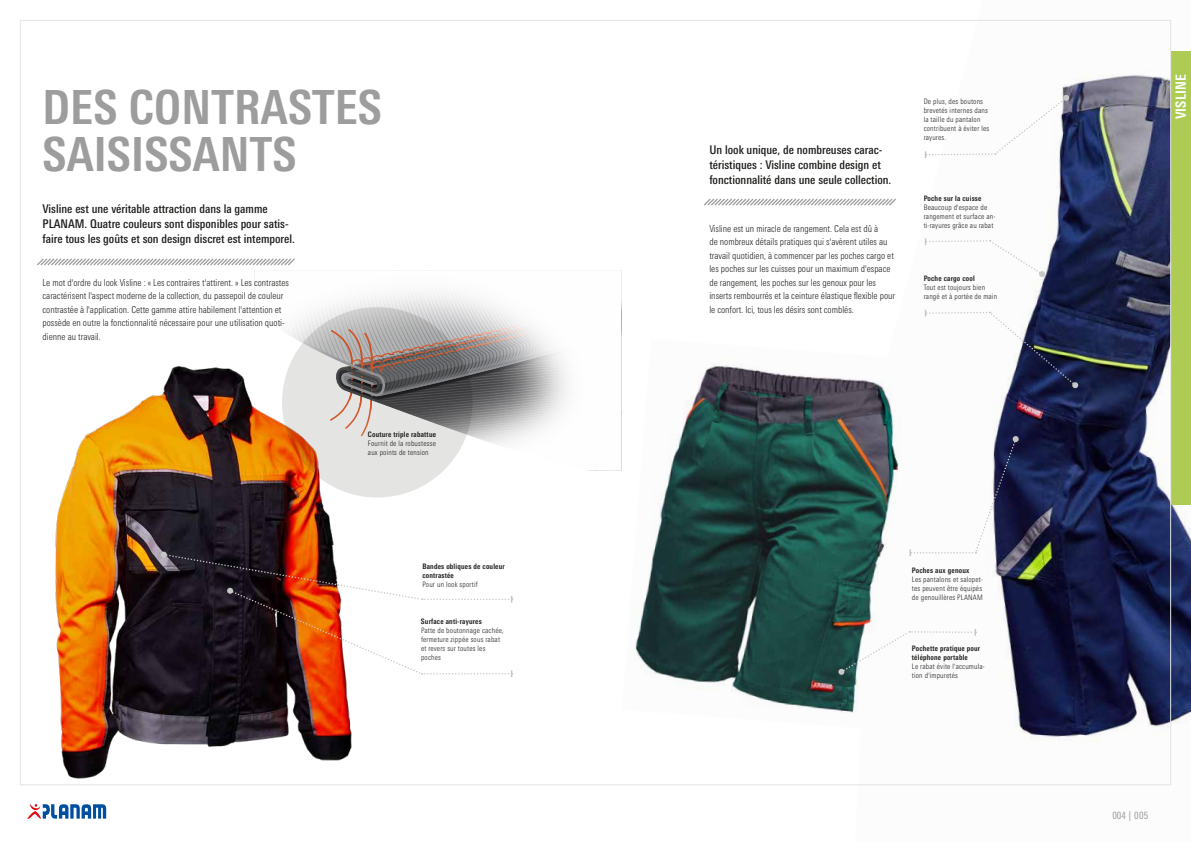
<style>
.page{position:relative;width:1191px;height:842px;background:#fff}
.page>*{position:absolute;margin:0;border:0;box-sizing:border-box;transform-origin:0 0}
.t1{font:700 condensed 47px/47.2px "Univers Next Pro";letter-spacing:.005em;color:#9d9d9d}
.t2{font:700 condensed 16px "Univers Next Pro";letter-spacing:.005em;color:#fff}
.t3{font:700 condensed 14px "Univers Next Pro";letter-spacing:.005em;color:#fff}
.t4{font:500 condensed 12px/15px "Univers Next Pro";color:#1d1d1b}
.t5{font:condensed 10px "Univers Next Pro";letter-spacing:.025em;color:#9d9d9d}
.t6{font:300 condensed 9.5px/13.5px "Univers Next Pro";color:#1d1d1b}
.t7{font:300 condensed 7.5px/9px "Univers Next Pro";letter-spacing:.025em;color:#1d1d1b}
.t8{font:700 condensed 7.5px/9px "Univers Next Pro";letter-spacing:.025em;color:#1d1d1b}
</style>
<div class="page">
<img style="left:858px;top:75px;width:333px;height:711px">
<img style="left:635px;top:339px;width:271px;height:391px">
<svg style="left:909px;top:436px;width:109px;height:120px"></svg>
<svg style="left:924px;top:238px;width:121px;height:39px"></svg>
<svg style="left:924px;top:310px;width:154px;height:78px"></svg>
<svg style="left:838px;top:629px;width:138px;height:46px"></svg>
<img style="left:55px;top:471px;width:325px;height:308px">
<svg style="left:161px;top:552px;width:351px;height:125px"></svg>
<svg style="left:704px;top:197px;width:193px;height:10px"></svg>
<svg style="left:924px;top:95px;width:145px;height:63px"></svg>
<div style="left:282px;top:307px;width:190px;height:190px;background:#e4e4e3;border-radius:50%"></div>
<svg style="left:37px;top:258px;width:584px;height:213px"></svg>
<div style="left:1171px;top:51px;width:20px;height:454px;background:#aecc53"></div>
<svg style="left:27px;top:804px;width:79px;height:15px"></svg>
<h1 class="t1" style="left:43px;top:83px;width:341px">DES CONTRASTES<br>SAISISSANTS</h1>
<p class="t7" style="left:923px;top:97px;width:67px">De plus, des boutons brevetés internes dans la taille du pantalon contribuent à éviter les rayures.</p>
<p class="t4" style="left:709px;top:142px;width:184px">Un look unique, de nombreuses carac&shy;téristiques : Visline combine design et fonctionnalité dans une seule collection.</p>
<p class="t4" style="left:43px;top:202px;width:254px">Visline est une véritable attraction dans la gamme<br>PLANAM. Quatre couleurs sont disponibles pour satis&shy;faire tous les goûts et son design discret est intemporel.</p>
<p class="t6" style="left:43px;top:275px;width:248px">Le mot d'ordre du look Visline : « Les contraires t'attirent. » Les contrastes caractérisent l'aspect moderne de la collection, du passepoil de couleur contrastée à l'application. Cette gamme attire habilement l'attention et possède en outre la fonctionnalité nécessaire pour une utilisation quoti&shy;dienne au travail.</p>
<p class="t8" style="left:368px;top:430px;width:70px">Couture triple rabattue</p>
<p class="t7" style="left:368px;top:439px;width:69px">Fournit de la robustesse aux points de tension</p>
<p class="t8" style="left:422px;top:562px;width:84px">Bandes obliques de couleur contrastée</p>
<p class="t7" style="left:422px;top:580px;width:57px">Pour un look sportif</p>
<p class="t8" style="left:421px;top:616px;width:62px">Surface anti-rayures</p>
<p class="t7" style="left:421px;top:625px;width:84px">Patte de boutonnage cachée, fermeture zippée sous rabat et revers sur toutes les poches</p>
<p class="t6" style="left:709px;top:221px;width:187px">Visline est un miracle de rangement. Cela est dû à<br>de nombreux détails pratiques qui s'avèrent utiles au travail quotidien, à commencer par les poches cargo et les poches sur les cuisses pour un maximum d'espace de rangement, les poches sur les genoux pour les inserts rembourrés et la ceinture élastique flexible pour le confort. Ici, tous les désirs sont comblés.</p>
<p class="t8" style="left:923px;top:193px;width:59px">Poche sur la cuisse</p>
<p class="t7" style="left:923px;top:202px;width:73px">Beaucoup d'espace de rangement et surface an&shy;ti-rayures grâce au rabat</p>
<p class="t8" style="left:923px;top:274px;width:53px">Poche cargo cool</p>
<p class="t7" style="left:923px;top:283px;width:75px">Tout est toujours bien rangé et à portée de main</p>
<p class="t8" style="left:912px;top:566px;width:59px">Poches aux genoux</p>
<p class="t7" style="left:912px;top:575px;width:72px;text-align:justify">Les pantalons et salopet&shy;tes peuvent être équipés de genouillères PLANAM</p>
<p class="t8" style="left:912px;top:644px;width:70px">Pochette pratique pour téléphone portable</p>
<p class="t7" style="left:912px;top:662px;width:74px">Le rabat évite l'accumula&shy;tion d'impuretés</p>
<h3 class="t3" style="left:1172px;top:119px;width:46px;rotate:-90deg">VISLINE</h3>
<h2 class="t2" style="left:1172px;top:126px;width:53px;rotate:-90deg">VISLINE</h2>
<p class="t5" style="left:1112px;top:809px;width:38px">004 | 005</p>
</div>
